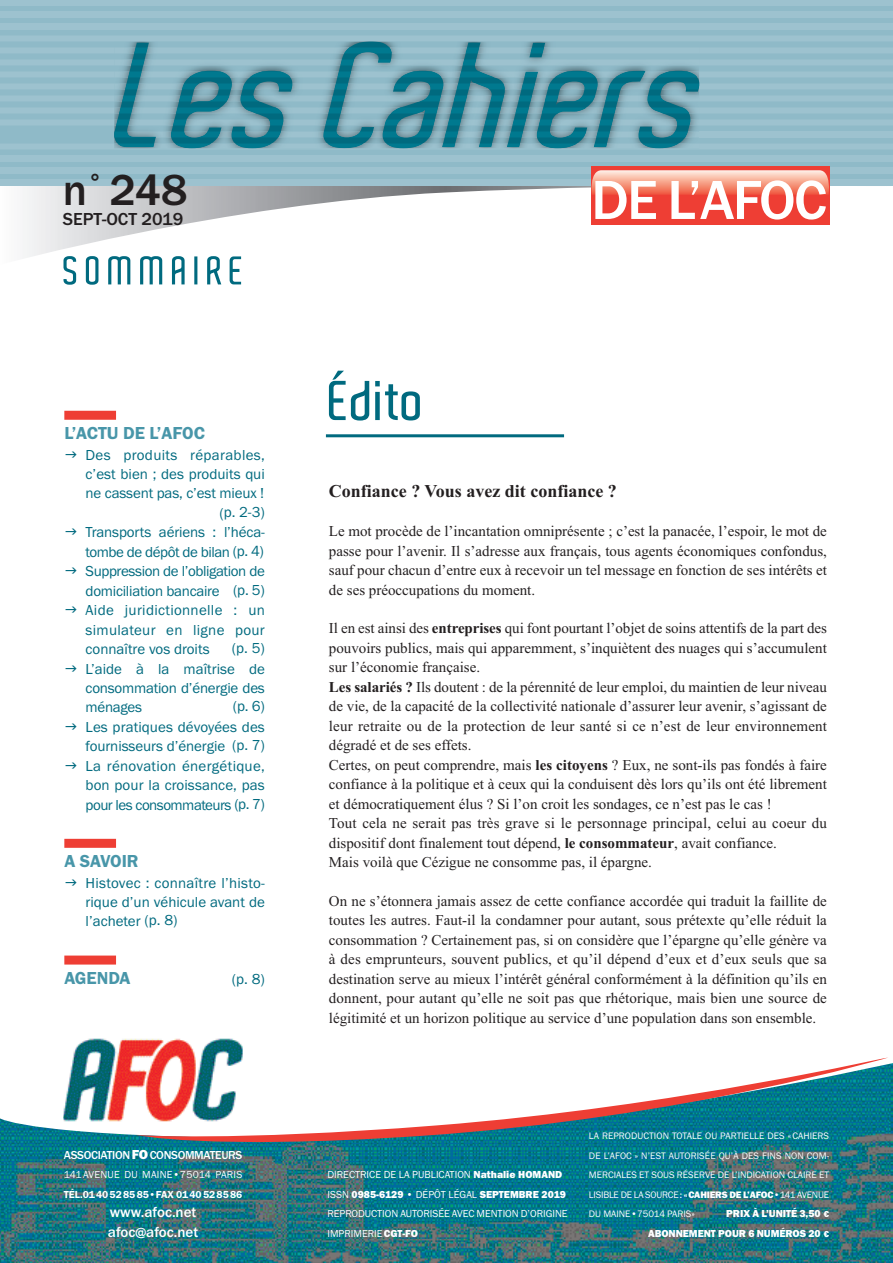
<style>
.page{position:relative;width:893px;height:1263px;background:#fff}
.page>*{position:absolute;margin:0;border:0;box-sizing:border-box;transform-origin:0 0}
.t1{font:500 57px "Franklin Gothic";letter-spacing:-.03em;color:#fff}
.t2{font:500 45px "Franklin Gothic";color:#231f20}
.t3{font:700 18px "Times New Roman";color:#231f20}
.t4{font:600 18px "Franklin Gothic";color:#4896a9}
.t5{font:500 18px "Franklin Gothic";color:#231f20}
.t6{font:15px/19.5px "Times New Roman";color:#231f20;text-align:justify}
.t7{font:15px/19.5px "Franklin Gothic";color:#006a7f;text-align:justify}
.t8{font:500 15px/19.5px "Franklin Gothic";color:#fff}
.t9{font:500 12px "Franklin Gothic";letter-spacing:-.03em;color:#fff}
.t10{font:10.5px/19.5px "Franklin Gothic";color:#fff}
.t11{font:800 10.5px/19.5px "Franklin Gothic";letter-spacing:-.005em;color:#fff;text-align:right}
.t12{font:600 10.5px "Franklin Gothic";letter-spacing:-.005em;color:#fff}
.t13{font:10.5px "Franklin Gothic";letter-spacing:.02em;color:#fff}
.t14{font:9.75px/19.5px "Franklin Gothic";letter-spacing:-.02em;color:#fff;text-align:justify}
.s1{font-weight:800;font-size:13.5px}
.s2{font-weight:700}
.s3{font-weight:800}
.s4{font-weight:500}
.s5{font-size:9px}
</style>
<div class="page">
<img style="left:0;top:1063px;width:893px;height:200px">
<img style="left:23px;top:186px;width:807px;height:73px">
<div style="left:0;top:0;width:893px;height:186px;background:#8fbac8"></div>
<svg style="left:114px;top:53px;width:585px;height:90px"></svg>
<svg style="left:329px;top:371px;width:91px;height:49px"></svg>
<div style="left:64px;top:411px;width:52px;height:9px;background:#ee3e34"></div>
<div style="left:64px;top:839px;width:52px;height:9px;background:#ee3e34"></div>
<div style="left:64px;top:955px;width:52px;height:9px;background:#ee3e34"></div>
<svg style="left:63px;top:256px;width:178px;height:29px"></svg>
<img style="left:64px;top:1038px;width:178px;height:86px">
<div style="left:0;top:0;width:893px;height:5px;background:#9dc2cf"></div>
<div style="left:0;top:11px;width:893px;height:6px;background:#9dc2cf"></div>
<div style="left:0;top:23px;width:893px;height:6px;background:#9dc2cf"></div>
<svg style="left:0;top:36px;width:893px;height:17px"></svg>
<svg style="left:0;top:59px;width:893px;height:6px"></svg>
<svg style="left:0;top:71px;width:893px;height:6px"></svg>
<svg style="left:0;top:83px;width:893px;height:6px"></svg>
<svg style="left:0;top:95px;width:893px;height:6px"></svg>
<svg style="left:0;top:107px;width:893px;height:6px"></svg>
<svg style="left:0;top:119px;width:893px;height:6px"></svg>
<div style="left:699px;top:131px;width:194px;height:6px;background:#9dc2cf"></div>
<svg style="left:114px;top:131px;width:574px;height:6px"></svg>
<svg style="left:0;top:143px;width:893px;height:6px"></svg>
<div style="left:0;top:155px;width:893px;height:6px;background:#9dc2cf"></div>
<div style="left:0;top:167px;width:893px;height:6px;background:#9dc2cf"></div>
<div style="left:0;top:179px;width:893px;height:6px;background:#9dc2cf"></div>
<div style="left:591px;top:167px;width:238px;height:58px;background:#ee3e34"></div>
<svg style="left:589px;top:170px;width:243px;height:25px;background:#f59f8a"></svg>
<hr style="left:326px;top:434px;width:238px;height:3px;background:#006a7f">
<svg style="left:136px;top:1056px;width:756px;height:94px"></svg>
<h2 class="t2" style="left:63px;top:164px;width:126px">n<sup>°</sup> 248</h2>
<h1 class="t1" style="left:591px;top:166px;width:237px">DE L’AFOC</h1>
<p class="t5" style="left:63px;top:208px;width:122px">SEPT-OCT 2019</p>
<p class="t4" style="left:64px;top:422px;width:142px">L’ACTU DE L’AFOC</p>
<p class="t7" style="left:86px;top:445px;width:181px;line-height:19px;text-align:right">Des produits réparables, c’est bien ; des produits qui ne cassent pas, c’est mieux ! (p. 2-3)</p>
<p class="t7" style="left:86px;top:522px;width:181px">Transports aériens : l’héca&shy;tombe de dépôt de bilan (p. 4)<br>Suppression de l’obligation de domiciliation bancaire (p. 5)<br>Aide juridictionnelle : un simulateur en ligne pour connaître vos droits</p>
<p class="t7" style="left:86px;top:638px;width:181px;text-indent:146px">(p. 5)<br>L’aide à la maîtrise de consommation d’énergie des ménages</p>
<p class="t7" style="left:86px;top:696px;width:181px;text-indent:147px">(p. 6)<br>Les pratiques dévoyées des fournisseurs d’énergie (p. 7)<br>La rénovation énergétique, bon pour la croissance, pas pour les consommateurs (p. 7)</p>
<p class="t4" style="left:64px;top:850px;width:76px">A SAVOIR</p>
<p class="t7" style="left:86px;top:873px;width:181px">Histovec : connaître l’histo&shy;rique d’un véhicule avant de l’acheter (p. 8)</p>
<p class="t4" style="left:64px;top:967px;width:68px">AGENDA</p>
<p class="t7" style="left:232px;top:969px;width:35px">(p. 8)</p>
<p class="t9" style="left:64px;top:1148px;width:180px">ASSOCIATION <span class="s1">FO</span> CONSOMMATEURS</p>
<p class="t13" style="left:64px;top:1168px;width:180px">141 AVENUE DU MAINE•75014 PARIS</p>
<p class="t12" style="left:64px;top:1188px;width:180px">TÉL.0140528585•FAX 0140528586</p>
<p class="t8" style="left:108px;top:1202px;width:92px">www.afoc.net afoc@afoc.net</p>
<p class="t3" style="left:329px;top:480px;width:290px">Confiance ? Vous avez dit confiance ?</p>
<p class="t6" style="left:329px;top:521px;width:499px">Le mot procède de l’incantation omniprésente ; c’est la panacée, l’espoir, le mot de passe pour l’avenir. Il s’adresse aux français, tous agents économiques confondus, sauf pour chacun d’entre eux à recevoir un tel message en fonction de ses intérêts et de ses préoccupations du moment.</p>
<p class="t6" style="left:329px;top:618px;width:499px;text-align:left">Il en est ainsi des <span class="s2">entreprises</span> qui font pourtant l’objet de soins attentifs de la part des pouvoirs publics, mais qui apparemment, s’inquiètent des nuages qui s’accumulent sur l’économie française.<br><span class="s2">Les salariés ?</span> Ils doutent : de la pérennité de leur emploi, du maintien de leur niveau de vie, de la capacité de la collectivité nationale d’assurer leur avenir, s’agissant de leur retraite ou de la protection de leur santé si ce n’est de leur environnement dégradé et de ses effets.<br>Certes, on peut comprendre, mais <span class="s2">les citoyens</span> ? Eux, ne sont-ils pas fondés à faire confiance à la politique et à ceux qui la conduisent dès lors qu’ils ont été librement et démocratiquement élus ? Si l’on croit les sondages, ce n’est pas le cas !<br>Tout cela ne serait pas très grave si le personnage principal, celui au coeur du dispositif dont finalement tout dépend, <span class="s2">le consommateur</span>, avait confiance.<br>Mais voilà que Cézigue ne consomme pas, il épargne.</p>
<p class="t6" style="left:329px;top:891px;width:500px">On ne s’étonnera jamais assez de cette confiance accordée qui traduit la faillite de toutes les autres. Faut-il la condamner pour autant, sous prétexte qu’elle réduit la consommation ? Certainement pas, si on considère que l’épargne qu’elle génère va à des emprunteurs, souvent publics, et qu’il dépend d’eux et d’eux seuls que sa destination serve au mieux l’intérêt général conformément à la définition qu’ils en donnent, pour autant qu’elle ne soit pas que rhétorique, mais bien une source de légitimité et un horizon politique au service d’une population dans son ensemble.</p>
<p class="t10" style="left:327px;top:1165px;width:242px">DIRECTRICE DE LA PUBLICATION <span class="s3">Nathalie HOMAND </span>ISSN <span class="s3">0985-6129</span> <span class="s4">•</span> DÉPÔT LÉGAL <span class="s3">SEPTEMBRE 2019<br></span>REPRODUCTION AUTORISÉE AVEC MENTION D’ORIGINE IMPRIMERIE<span class="s3">CGT-FO</span></p>
<p class="t14" style="left:589px;top:1126px;width:242px">LA REPRODUCTION TOTALE OU PARTIELLE DES «CAHIERS DE L’AFOC » N’EST AUTORISÉE QU’À DES FINS NON COM-MERCIALES ET SOUS RÉSERVE DE L’INDICATION CLAIRE ET LISIBLE DE LA SOURCE<span class="s4">:</span> <span class="s3">«CAHIERS DE L’AFOC•</span>141 AVENUE DU MAINE•75014 PARIS»</p>
<p class="t11" style="left:648px;top:1204px;width:183px">PRIX À L’UNITÉ 3,50 <span class="s5">€<br></span>ABONNEMENT POUR 6 NUMÉROS 20 <span class="s5">€</span></p>
</div>
